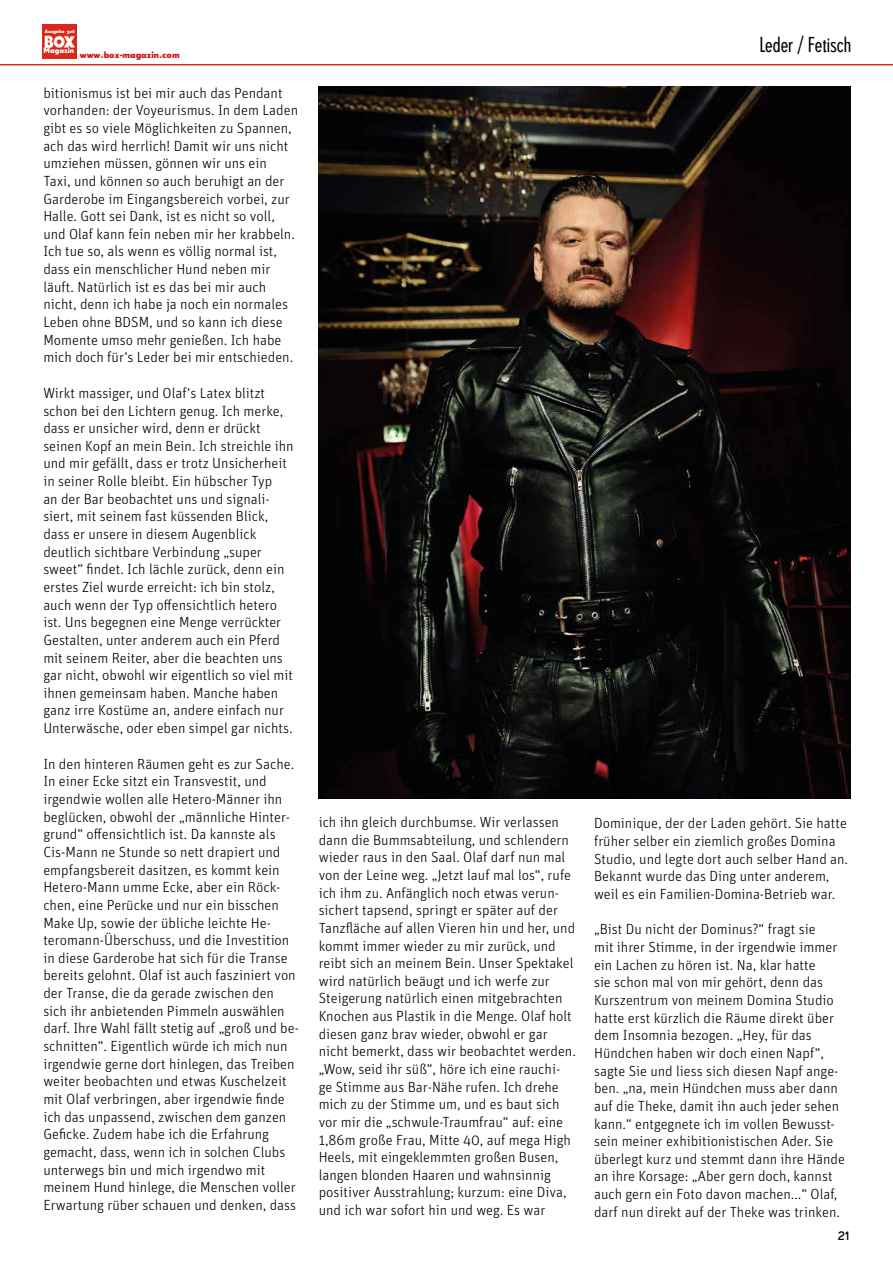
<style>
.page{position:relative;width:893px;height:1263px;background:#fff}
.page>*{position:absolute;margin:0;border:0;box-sizing:border-box;transform-origin:0 0}
.t1{font:condensed 21px "Super Grotesk A";color:#000}
.t2{font:condensed 18px "Super Grotesk A";color:#000}
.t3{font:300 14.7px/17.7px "Unit";color:#000}
.t4{font:700 9px "Super Grotesk C";color:#cd1719}
.t5{font:700 7.5px "Super Grotesk C";color:#fff}
.t6{font:700 4.8px "Super Grotesk C";letter-spacing:-.01em;color:#fff}
</style>
<div class="page">
<img style="left:43px;top:24px;width:33px;height:34px">
<hr style="left:0;top:64px;width:893px;height:1px;background:#e42413">
<img style="left:319px;top:86px;width:532px;height:712px">
<p class="t6" style="left:45px;top:29px;width:32px">Ausgabe 326</p>
<p class="t5" style="left:44px;top:47px;width:32px">Magazin</p>
<h1 class="t1" style="left:759px;top:33px;width:93px">Leder / Fetisch</h1>
<p class="t3" style="left:43px;top:84px;width:256px">bitionismus ist bei mir auch das Pendant vorhanden: der Voyeurismus. In dem Laden gibt es so viele Möglichkeiten zu Spannen, ach das wird herrlich! Damit wir uns nicht umziehen müssen, gönnen wir uns ein<br>Taxi, und können so auch beruhigt an der Garderobe im Eingangsbereich vorbei, zur Halle. Gott sei Dank, ist es nicht so voll, und Olaf kann fein neben mir her krabbeln.<br>Ich tue so, als wenn es völlig normal ist, dass ein menschlicher Hund neben mir läuft. Natürlich ist es das bei mir auch nicht, denn ich habe ja noch ein normales Leben ohne BDSM, und so kann ich diese Momente umso mehr genießen. Ich habe mich doch für‘s Leder bei mir entschieden.</p>
<p class="t3" style="left:43px;top:384px;width:252px">Wirkt massiger, und Olaf‘s Latex blitzt schon bei den Lichtern genug. Ich merke, dass er unsicher wird, denn er drückt seinen Kopf an mein Bein. Ich streichle ihn und mir gefällt, dass er trotz Unsicherheit in seiner Rolle bleibt. Ein hübscher Typ<br>an der Bar beobachtet uns und signali&shy;siert, mit seinem fast küssenden Blick, dass er unsere in diesem Augenblick deutlich sichtbare Verbindung „super sweet“ findet. Ich lächle zurück, denn ein erstes Ziel wurde erreicht: ich bin stolz, auch wenn der Typ offensichtlich hetero ist. Uns begegnen eine Menge verrückter Gestalten, unter anderem auch ein Pferd mit seinem Reiter, aber die beachten uns gar nicht, obwohl wir eigentlich so viel mit ihnen gemeinsam haben. Manche haben ganz irre Kostüme an, andere einfach nur Unterwäsche, oder eben simpel gar nichts.</p>
<p class="t3" style="left:43px;top:755px;width:257px">In den hinteren Räumen geht es zur Sache.<br>In einer Ecke sitzt ein Transvestit, und irgendwie wollen alle Hetero-Männer ihn beglücken, obwohl der „männliche Hinter&shy;grund“ offensichtlich ist. Da kannste als Cis-Mann ne Stunde so nett drapiert und empfangsbereit dasitzen, es kommt kein Hetero-Mann umme Ecke, aber ein Röck&shy;chen, eine Perücke und nur ein bisschen Make Up, sowie der übliche leichte He&shy;teromann-Überschuss, und die Investition in diese Garderobe hat sich für die Transe bereits gelohnt. Olaf ist auch fasziniert von der Transe, die da gerade zwischen den sich ihr anbietenden Pimmeln auswählen darf. Ihre Wahl fällt stetig auf „groß und be&shy;schnitten“. Eigentlich würde ich mich nun irgendwie gerne dort hinlegen, das Treiben weiter beobachten und etwas Kuschelzeit mit Olaf verbringen, aber irgendwie finde ich das unpassend, zwischen dem ganzen Geficke. Zudem habe ich die Erfahrung gemacht, dass, wenn ich in solchen Clubs unterwegs bin und mich irgendwo mit meinem Hund hinlege, die Menschen voller Erwartung rüber schauen und denken, dass</p>
<p class="t4" style="left:80px;top:51px;width:101px">www.box-magazin.com</p>
<p class="t3" style="left:319px;top:813px;width:259px">ich ihn gleich durchbumse. Wir verlassen dann die Bummsabteilung, und schlendern wieder raus in den Saal. Olaf darf nun mal von der Leine weg. „Jetzt lauf mal los“, rufe ich ihm zu. Anfänglich noch etwas verun&shy;sichert tapsend, springt er später auf der Tanzfläche auf allen Vieren hin und her, und kommt immer wieder zu mir zurück, und reibt sich an meinem Bein. Unser Spektakel wird natürlich beäugt und ich werfe zur Steigerung natürlich einen mitgebrachten Knochen aus Plastik in die Menge. Olaf holt diesen ganz brav wieder, obwohl er gar nicht bemerkt, dass wir beobachtet werden. „Wow, seid ihr süß“, höre ich eine rauchi&shy;ge Stimme aus Bar-Nähe rufen. Ich drehe mich zu der Stimme um, und es baut sich vor mir die „schwule-Traumfrau“ auf: eine 1,86m große Frau, Mitte 40, auf mega High Heels, mit eingeklemmten großen Busen, langen blonden Haaren und wahnsinnig positiver Ausstrahlung; kurzum: eine Diva, und ich war sofort hin und weg. Es war</p>
<p class="t3" style="left:594px;top:814px;width:256px">Dominique, der der Laden gehört. Sie hatte früher selber ein ziemlich großes Domina Studio, und legte dort auch selber Hand an.<br>Bekannt wurde das Ding unter anderem, weil es ein Familien-Domina-Betrieb war.</p>
<p class="t3" style="left:594px;top:920px;width:252px">„Bist Du nicht der Dominus?“ fragt sie<br>mit ihrer Stimme, in der irgendwie immer ein Lachen zu hören ist. Na, klar hatte<br>sie schon mal von mir gehört, denn das Kurszentrum von meinem Domina Studio hatte erst kürzlich die Räume direkt über dem Insomnia bezogen. „Hey, für das Hündchen haben wir doch einen Napf“, sagte Sie und liess sich diesen Napf ange&shy;ben. „na, mein Hündchen muss aber dann auf die Theke, damit ihn auch jeder sehen kann.“ entgegnete ich im vollen Bewusst&shy;sein meiner exhibitionistischen Ader. Sie überlegt kurz und stemmt dann ihre Hände an ihre Korsage: „Aber gern doch, kannst auch gern ein Foto davon machen...“ Olaf, darf nun direkt auf der Theke was trinken.</p>
<p class="t2" style="left:838px;top:1223px;width:13px">21</p>
</div>
